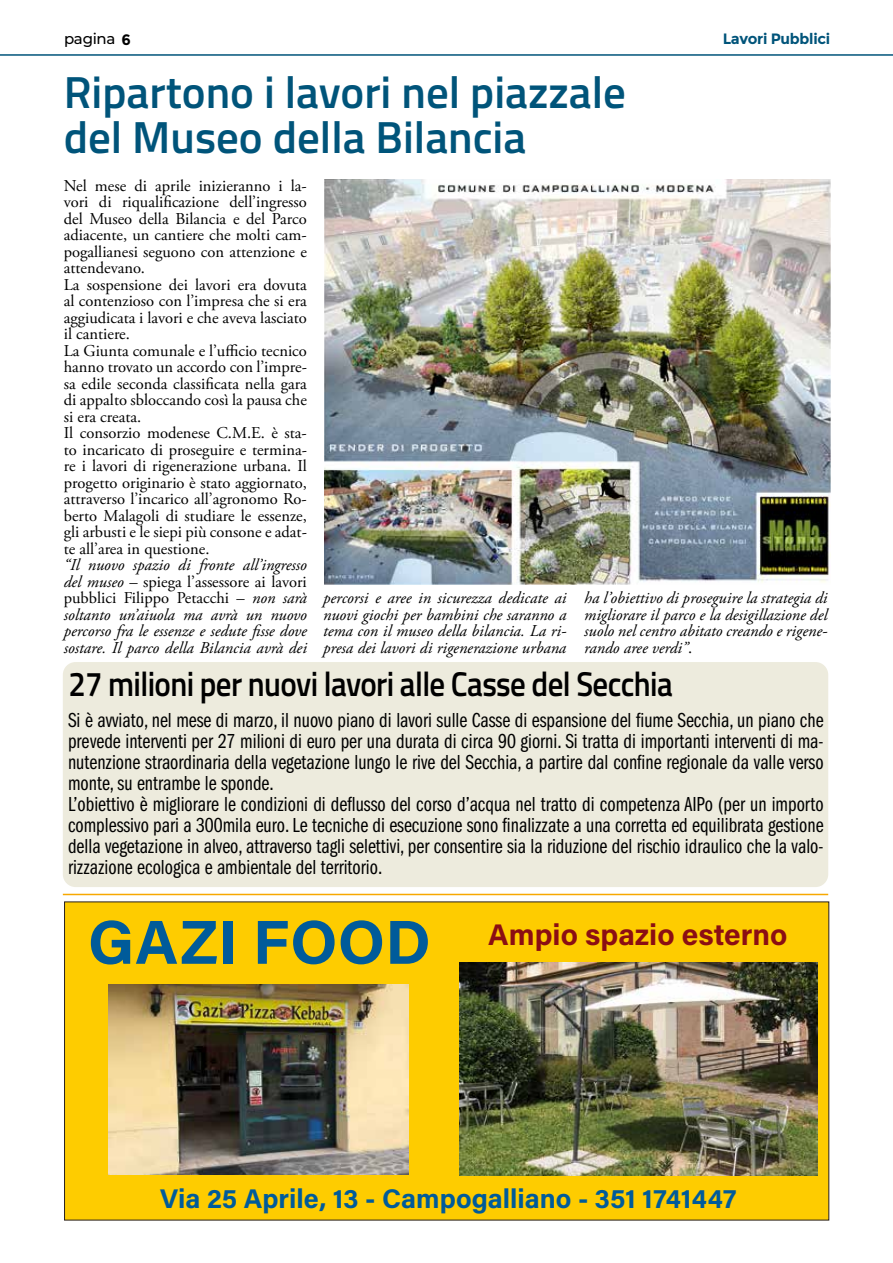
<style>
.page{position:relative;width:893px;height:1263px;background:#fff}
.page>*{position:absolute;margin:0;border:0;box-sizing:border-box;transform-origin:0 0}
.t1{font:62.1px "Acumin Variable Concept";letter-spacing:.005em;color:#005b9a}
.t2{font:600 45px/45px "Cairo";color:#00547a}
.t3{font:600 34.5px "Cairo";letter-spacing:-.02em;color:#000;scale:.9 1}
.t4{font:29.85px "Acumin Variable Concept";color:#8b0e13}
.t5{font:27px "Acumin Variable Concept";color:#005b9a}
.t6{font:21px/21px "Franklin Gothic LT Pro Bk Cm";color:#000}
.t7{font:16.5px/16.5px "Adobe Garamond Pro";color:#000}
.t8{font:italic 16.5px/16.5px "Adobe Garamond Pro";color:#000;text-align:justify}
.t9{font:700 15px "Montserrat";letter-spacing:-.02em;color:#00547a}
.t10{font:500 15px "Montserrat";letter-spacing:-.02em;color:#000}
.s1{font-weight:700}
.s2{font-style:normal}
</style>
<div class="page">
<hr style="left:0;top:54px;width:893px;height:2px;background:#00547a">
<hr style="left:63px;top:894px;width:765px;height:1px;background:#f7a800">
<div style="left:64px;top:901px;width:765px;height:319px;background:#fecc00"></div>
<img style="left:459px;top:963px;width:359px;height:212px">
<img style="left:108px;top:985px;width:300px;height:190px">
<img style="left:325px;top:180px;width:505px;height:404px">
<div style="left:63px;top:662px;width:765px;height:225px;background:#edebdd;border-radius:13px"></div>
<p class="t10" style="left:64px;top:29px;width:68px">pagina <span class="s1">6</span></p>
<p class="t9" style="left:723px;top:30px;width:109px">Lavori Pubblici</p>
<h2 class="t2" style="left:64px;top:70px;width:564px">Ripartono i lavori nel piazzale del Museo della Bilancia</h2>
<p class="t7" style="left:64px;top:178px;width:245px">Nel mese di aprile inizieranno i la&shy;vori di riqualificazione dell’ingresso del Museo della Bilancia e del Parco adiacente, un cantiere che molti cam&shy;pogallianesi seguono con attenzione e attendevano.<br>La sospensione dei lavori era dovuta al contenzioso con l’impresa che si era aggiudicata i lavori e che aveva lasciato il cantiere.<br>La Giunta comunale e l’ufficio tecnico hanno trovato un accordo con l’impre&shy;sa edile seconda classificata nella gara di appalto sbloccando così la pausa che si era creata.<br>Il consorzio modenese C.M.E. è sta&shy;to incaricato di proseguire e termina&shy;re i lavori di rigenerazione urbana. Il progetto originario è stato aggiornato, attraverso l’incarico all’agronomo Ro&shy;berto Malagoli di studiare le essenze, gli arbusti e le siepi più consone e adat&shy;te all’area in questione.</p>
<p class="t8" style="left:64px;top:557px;width:245px">“Il nuovo spazio di fronte all’ingresso del museo <span class="s2">– spiega l’assessore ai lavori pubblici Filippo Petacchi –</span> non sarà soltanto un’aiuola ma avrà un nuovo percorso fra le essenze e sedute fisse dove sostare. Il parco della Bilancia avrà dei</p>
<p class="t8" style="left:323px;top:590px;width:245px">percorsi e aree in sicurezza dedicate ai nuovi giochi per bambini che saranno a tema con il museo della bilancia. La ri&shy;presa dei lavori di rigenerazione urbana</p>
<p class="t8" style="left:584px;top:590px;width:245px">ha l’obiettivo di proseguire la strategia di migliorare il parco e la desigillazione del suolo nel centro abitato creando e rigene&shy;rando aree verdi”<span class="s2">.</span></p>
<h3 class="t3" style="left:68px;top:658px;width:673px">27 milioni per nuovi lavori alle Casse del Secchia</h3>
<p class="t6" style="left:68px;top:709px;width:757px">Si è avviato, nel mese di marzo, il nuovo piano di lavori sulle Casse di espansione del fiume Secchia, un piano che prevede interventi per 27 milioni di euro per una durata di circa 90 giorni. Si tratta di importanti interventi di ma&shy;nutenzione straordinaria della vegetazione lungo le rive del Secchia, a partire dal confine regionale da valle verso monte, su entrambe le sponde.<br>L’obiettivo è migliorare le condizioni di deflusso del corso d’acqua nel tratto di competenza AIPo (per un importo complessivo pari a 300mila euro. Le tecniche di esecuzione sono finalizzate a una corretta ed equilibrata gestione della vegetazione in alveo, attraverso tagli selettivi, per consentire sia la riduzione del rischio idraulico che la valo&shy;rizzazione ecologica e ambientale del territorio.</p>
<h1 class="t1" style="left:88px;top:899px;width:345px">GAZI FOOD</h1>
<h3 class="t4" style="left:488px;top:914px;width:301px">Ampio spazio esterno</h3>
<h3 class="t5" style="left:160px;top:1180px;width:578px">Via 25 Aprile, 13 - Campogalliano - 351 1741447</h3>
</div>
